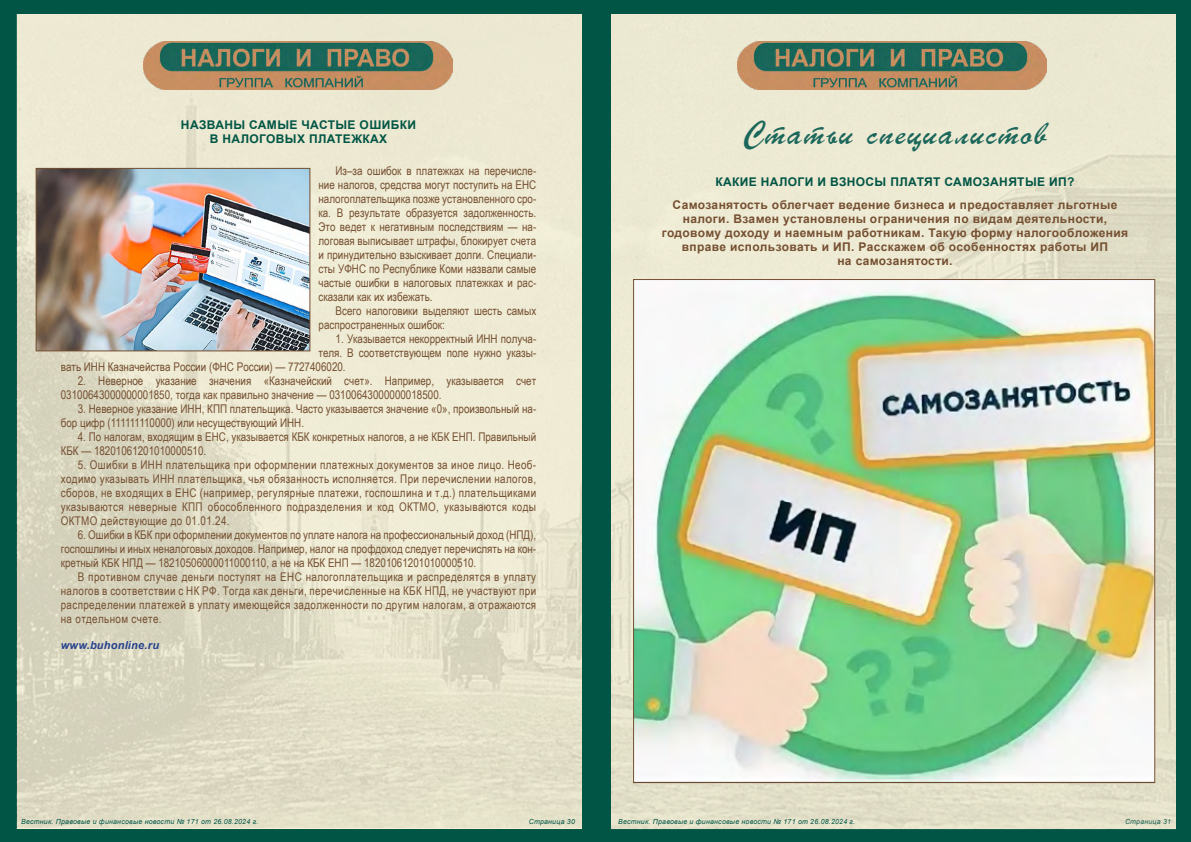
<style>
.page{position:relative;width:1191px;height:842px;background:#fff}
.page>*{position:absolute;margin:0;border:0;box-sizing:border-box;transform-origin:0 0}
.t1{font:32px "Parsek Cyrillic";letter-spacing:.05em;color:#1b675b}
.t2{font:12px/14px "Arial Narrow";color:#754f31;text-align:justify}
.t3{font:700 12px/14px "Arial";letter-spacing:.03em;color:#754f31;text-align:center}
.t4{font:700 12px/14px "Arial";letter-spacing:.03em;color:#015545}
.t5{font:italic 700 11px "Arial";letter-spacing:.02em;color:#25408f}
.t6{font:italic 7px "Arial";letter-spacing:.03em;color:#015545}
</style>
<div class="page">
<div style="left:0;top:0;width:596px;height:842px;background:#015545"></div>
<div style="left:594px;top:0;width:597px;height:842px;background:#015545"></div>
<img style="left:16px;top:14px;width:565px;height:813px">
<img style="left:611px;top:14px;width:564px;height:815px">
<img style="left:738px;top:42px;width:308px;height:48px">
<img style="left:143px;top:42px;width:309px;height:48px">
<img style="left:635px;top:281px;width:518px;height:500px">
<img style="left:38px;top:170px;width:270px;height:179px">
<div style="left:36px;top:168px;width:274px;height:183px;border:1px solid #744e30"></div>
<p class="t4" style="left:210px;top:118px;width:199px;text-indent:118px">тые ошибки в налоговых платежках</p>
<p class="t2" style="left:318px;top:164px;width:219px;text-indent:17px">Из–за ошибок в платежках на перечисле&shy;ние налогов, средства могут поступить на ЕНС налогоплательщика позже установленного сро&shy;ка. В результате образуется задолженность.<br>Это ведет к негативным последствиям — на&shy;логовая выписывает штрафы, блокирует счета и принудительно взыскивает долги. Специали&shy;сты УФНС по Республике Коми назвали самые частые ошибки в налоговых платежках и рас&shy;сказали как их избежать.</p>
<p class="t2" style="left:318px;top:304px;width:219px;text-indent:17px">Всего налоговики выделяют шесть самых распространенных ошибок:</p>
<p class="t2" style="left:335px;top:332px;width:202px">1. Указывается некорректный ИНН получа-</p>
<p class="t2" style="left:318px;top:346px;width:219px">теля. В соответствующем поле нужно указы-</p>
<p class="t2" style="left:61px;top:360px;width:286px">вать ИНН Казначейства России (ФНС России) — 7727406020.</p>
<p class="t2" style="left:61px;top:374px;width:477px;text-indent:17px">2. Неверное указание значения «Казначейский счет». Например, указывается счет<br>03100643000000001850, тогда как правильно значение — 03100643000000018500.</p>
<p class="t2" style="left:61px;top:402px;width:477px;text-indent:17px">3. Неверное указание ИНН, КПП плательщика. Часто указывается значение «0», произвольный на&shy;бор цифр (111111110000) или несуществующий ИНН.</p>
<p class="t2" style="left:61px;top:430px;width:477px;text-indent:17px">4. По налогам, входящим в ЕНС, указывается КБК конкретных налогов, а не КБК ЕНП. Правильный<br>КБК — 18201061201010000510.</p>
<p class="t2" style="left:61px;top:458px;width:477px;text-indent:17px">5. Ошибки в ИНН плательщика при оформлении платежных документов за иное лицо. Необ&shy;ходимо указывать ИНН плательщика, чья обязанность исполняется. При перечислении налогов, сборов, не входящих в ЕНС (например, регулярные платежи, госпошлина и т.д.) плательщиками указываются неверные КПП обособленного подразделения и код ОКТМО, указываются коды ОКТМО действующие до 01.01.24.</p>
<p class="t2" style="left:61px;top:528px;width:477px;text-indent:17px">6. Ошибки в КБК при оформлении документов по уплате налога на профессиональный доход (НПД), госпошлины и иных неналоговых доходов. Например, налог на профдоход следует перечислять на кон&shy;кретный КБК НПД — 18210506000011000110, а не на КБК ЕНП — 18201061201010000510.</p>
<p class="t2" style="left:61px;top:570px;width:477px;text-indent:17px">В противном случае деньги поступят на ЕНС налогоплательщика и распределятся в уплату налогов в соответствии с НК РФ. Тогда как деньги, перечисленные на КБК НПД, не участвуют при распределении платежей в уплату имеющейся задолженности по другим налогам, а отражаются на отдельном счете.</p>
<p class="t5" style="left:61px;top:638px;width:100px">www.buhonline.ru</p>
<p class="t4" style="left:181px;top:118px;width:37px">Названы</p>
<p class="t4" style="left:249px;top:118px;width:62px">самые час</p>
<h1 class="t1" style="left:744px;top:115px;width:304px">Статьи специалистов</h1>
<p class="t4" style="left:715px;top:175px;width:17px">Какие</p>
<p class="t4" style="left:761px;top:175px;width:116px">налоги и взносы</p>
<p class="t4" style="left:890px;top:175px;width:185px">платят самозанятые ИП?</p>
<p class="t3" style="left:662px;top:198px;width:468px">Самозанятость облегчает ведение бизнеса и предоставляет льготные налоги. Взамен установлены ограничения по видам деятельности, годовому доходу и наемным работникам. Такую форму налогообложения вправе использовать и ИП. Расскажем об особенностях работы ИП<br>на самозанятости.</p>
<p class="t6" style="left:21px;top:817px;width:238px">Вестник. Правовые и финансовые новости № 171 от 26.08.2024 г.</p>
<p class="t6" style="left:529px;top:817px;width:48px">Страница 30</p>
<p class="t6" style="left:618px;top:817px;width:238px">Вестник. Правовые и финансовые новости № 171 от 26.08.2024 г.</p>
<p class="t6" style="left:1125px;top:817px;width:48px">Страница 31</p>
</div>
